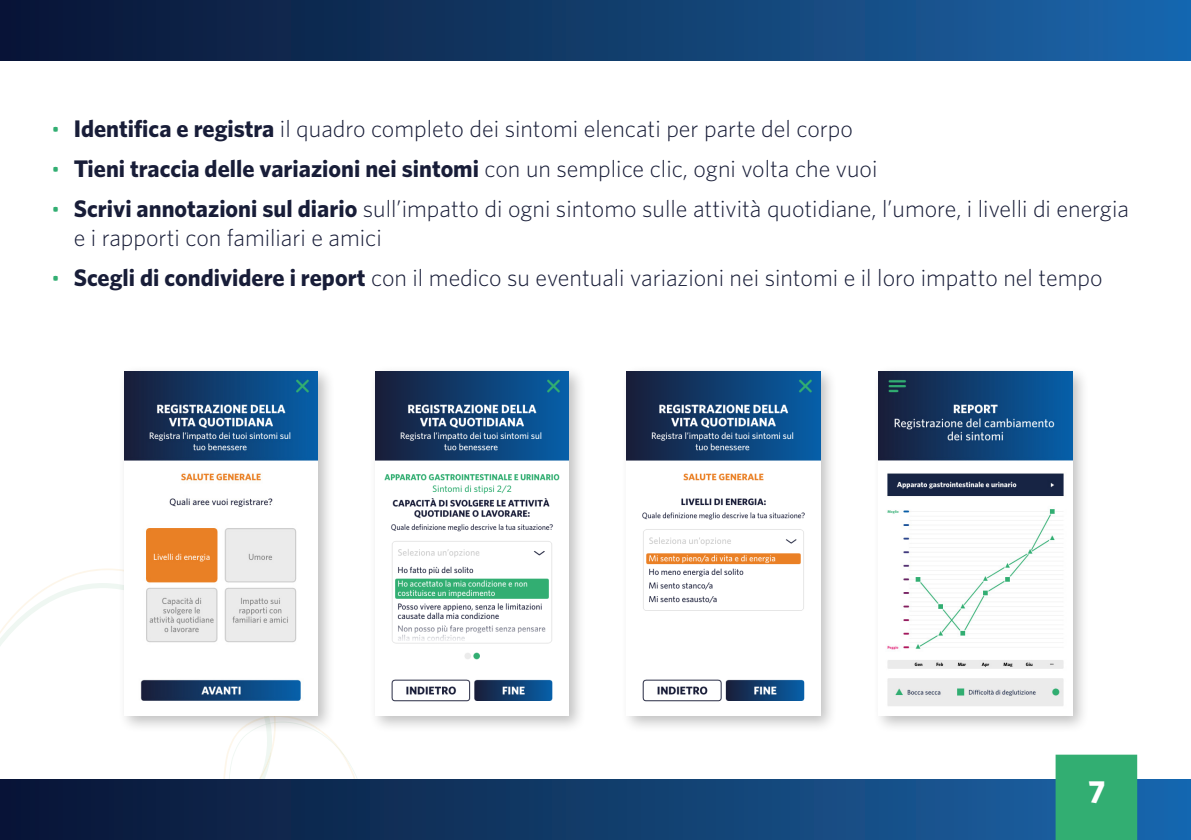
<style>
.page{position:relative;width:1191px;height:840px;background:#fff}
.page>*{position:absolute;margin:0;border:0;box-sizing:border-box;transform-origin:0 0}
.heading{font:700 32px "Whitney";color:#fff}
.t1{font:300 24px/28.8px "Whitney";color:#181d38}
.t2{font:700 24px "Whitney";color:#181d38}
.s1{font-size:22px;color:#32ae72}
.s2{font-weight:700}
.s3{font-weight:300;font-size:22px;color:#32ae72}
.s4{font-weight:300}
</style>
<div class="page">
<svg style="left:0;top:568px;width:118px;height:78px"></svg>
<svg style="left:223px;top:733px;width:134px;height:46px"></svg>
<div style="left:872px;top:365px;width:218px;height:368px;background:#000;opacity:.25"></div>
<img style="left:879px;top:371px;width:193px;height:344px">
<div style="left:118px;top:365px;width:218px;height:368px;background:#000;opacity:.25"></div>
<img style="left:124px;top:371px;width:194px;height:344px">
<div style="left:620px;top:365px;width:218px;height:368px;background:#000;opacity:.25"></div>
<img style="left:626px;top:371px;width:194px;height:344px">
<div style="left:369px;top:365px;width:218px;height:368px;background:#000;opacity:.25"></div>
<img style="left:375px;top:371px;width:194px;height:344px">
<div style="left:0;top:779px;width:1191px;height:60px;background:linear-gradient(to right,#091331,#1a66a8)"></div>
<div style="left:0;top:0;width:1191px;height:60px;background:linear-gradient(to right,#091331,#1a66a9)"></div>
<div style="left:1056px;top:755px;width:80px;height:83px;background:#32ae72"></div>
<div style="left:1055px;top:754px;width:82px;height:85px;border:2px solid #32ae72"></div>
<p class="t1" style="left:51px;top:113px;width:803px"><span class="s1">•</span> <span class="s2">Identifica e registra</span> il quadro completo dei sintomi elencati per parte del corpo</p>
<p class="t2" style="left:51px;top:154px;width:828px"><span class="s3">•</span> Tieni traccia delle variazioni nei sintomi <span class="s4">con un semplice clic, ogni volta che vuoi</span></p>
<p class="t1" style="left:74px;top:194px;width:1056px;text-indent:-23px"><span class="s1">•</span> <span class="s2">Scrivi annotazioni sul diario</span> sull’impatto di ogni sintomo sulle attività quotidiane, l’umore, i livelli di energia e i rapporti con familiari e amici</p>
<p class="t1" style="left:51px;top:262px;width:1053px"><span class="s1">•</span> <span class="s2">Scegli di condividere i report</span> con il medico su eventuali variazioni nei sintomi e il loro impatto nel tempo</p>
<p class="heading" style="left:1088px;top:772px;width:19px">7</p>
</div>
